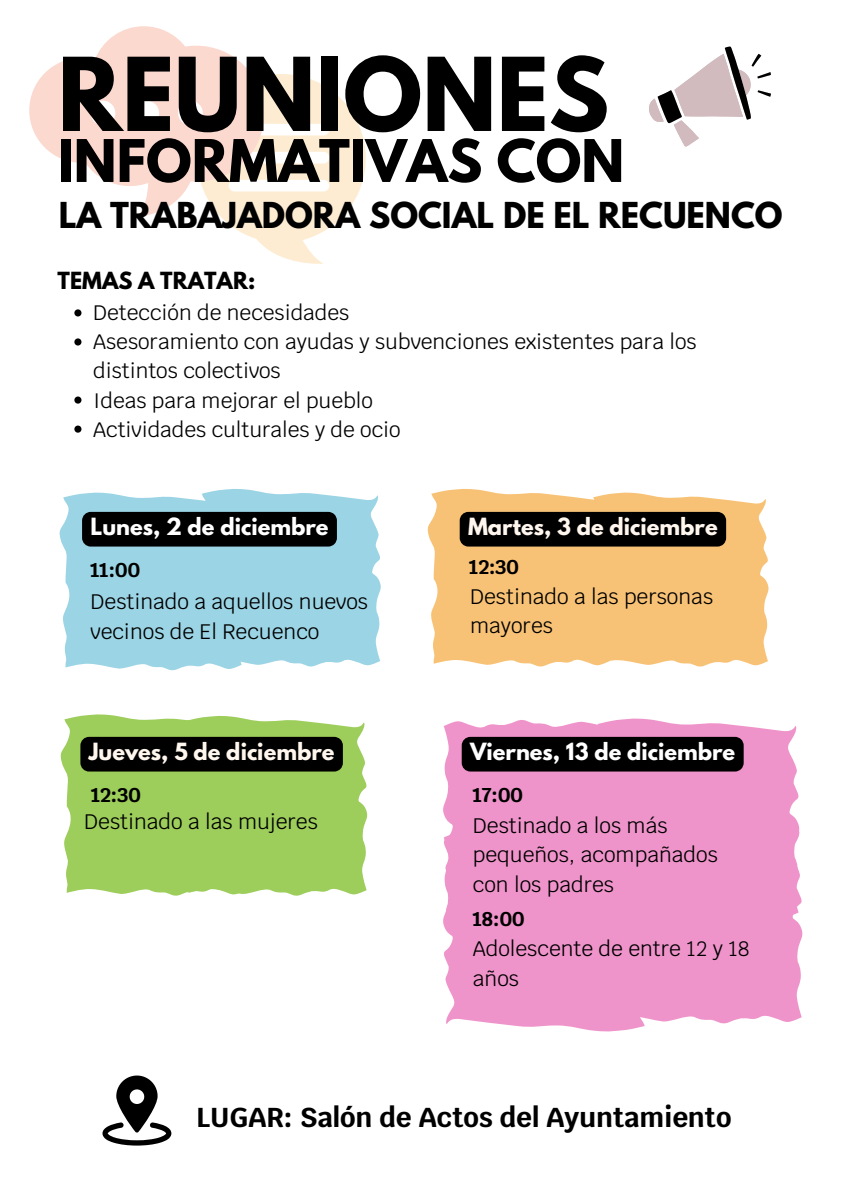
<style>
.page{position:relative;width:842px;height:1191px;background:#fff}
.page>*{position:absolute;margin:0;border:0;box-sizing:border-box;transform-origin:0 0}
.t1{font:700 90px "League Spartan";color:#000}
.t2{font:700 52px "League Spartan";color:#000}
.t3{font:700 31.6px "League Spartan";color:#000}
.t4{font:700 27.3px "Krub";color:#000}
.t5{font:21px/29.2px "Krub";color:#000}
.t6{font:700 21px "League Spartan";color:#fff}
.t7{font:700 21px "League Spartan";color:#fff6ee}
.t8{font:20.9px/29px "Krub";color:#000}
.t9{font:700 20.9px "League Spartan";color:#000}
.t10{font:700 20px "Krub";color:#000}
</style>
<div class="page">
<svg style="left:221px;top:74px;width:145px;height:190px"></svg>
<div style="left:229px;top:124px;width:100px;height:11px;background:#fff;border-radius:6px"></div>
<div style="left:229px;top:152px;width:100px;height:11px;background:#fff;border-radius:6px"></div>
<div style="left:229px;top:180px;width:100px;height:11px;background:#fff;border-radius:6px"></div>
<svg style="left:29px;top:26px;width:235px;height:191px;fill:#fbd9cf"></svg>
<div style="left:91px;top:101px;width:24px;height:24px;background:#fff;border-radius:50%"></div>
<div style="left:134px;top:101px;width:25px;height:24px;background:#fff;border-radius:50%"></div>
<div style="left:178px;top:101px;width:25px;height:24px;background:#fff;border-radius:50%"></div>
<svg style="left:102px;top:1075px;width:69px;height:70px"></svg>
<svg style="left:649px;top:47px;width:122px;height:99px"></svg>
<svg style="left:651px;top:920px;width:152px;height:104px;background:#f09bcd"></svg>
<svg style="left:443px;top:920px;width:208px;height:112px;background:#f09cce"></svg>
<svg style="left:651px;top:719px;width:151px;height:201px;background:#ef9cce"></svg>
<div style="left:443px;top:718px;width:208px;height:202px;background:#ef94ca"></div>
<svg style="left:59px;top:489px;width:322px;height:182px;background:#8eb9c4"></svg>
<svg style="left:427px;top:488px;width:342px;height:179px;background:#d3aa71"></svg>
<div style="left:462px;top:736px;width:282px;height:35px;background:#000"></div>
<svg style="left:60px;top:714px;width:308px;height:182px;background:#8cb05b"></svg>
<svg style="left:74px;top:309px;width:7px;height:7px"></svg>
<svg style="left:74px;top:338px;width:7px;height:7px"></svg>
<svg style="left:74px;top:396px;width:7px;height:7px"></svg>
<svg style="left:74px;top:425px;width:7px;height:7px"></svg>
<p class="t1" style="left:58px;top:50px;width:553px">REUNIONES</p>
<p class="t2" style="left:58px;top:135px;width:568px">INFORMATIVAS CON</p>
<p class="t3" style="left:59px;top:199px;width:725px">LA TRABAJADORA SOCIAL DE EL RECUENCO</p>
<p class="t9" style="left:58px;top:270px;width:199px">TEMAS A TRATAR:</p>
<p class="t8" style="left:93px;top:298px;width:258px">Detección de necesidades</p>
<p class="t8" style="left:93px;top:327px;width:605px">Asesoramiento con ayudas y subvenciones existentes para los distintos colectivos</p>
<h6 class="t8" style="left:93px;top:385px;width:281px">Ideas para mejorar el pueblo</h6>
<h6 class="t8" style="left:93px;top:414px;width:309px">Actividades culturales y de ocio</h6>
<h1 class="t6" style="left:90px;top:516px;width:240px">Lunes, 2 de diciembre</h1>
<h2 class="t10" style="left:90px;top:557px;width:51px">11:00</h2>
<h3 class="t5" style="left:90px;top:587px;width:279px">Destinado a aquellos nuevos vecinos de El Recuenco</h3>
<h5 class="t7" style="left:468px;top:516px;width:251px">Martes, 3 de diciembre</h5>
<p class="t10" style="left:469px;top:553px;width:51px">12:30</p>
<p class="t5" style="left:470px;top:581px;width:245px">Destinado a las personas mayores</p>
<p class="t7" style="left:89px;top:740px;width:247px">Jueves, 5 de diciembre</p>
<p class="t6" style="left:470px;top:740px;width:267px">Viernes, 13 de diciembre</p>
<p class="t10" style="left:91px;top:781px;width:51px">12:30</p>
<p class="t5" style="left:84px;top:806px;width:235px">Destinado a las mujeres</p>
<h6 class="t10" style="left:473px;top:781px;width:52px">17:00</h6>
<h6 class="t5" style="left:473px;top:810px;width:247px">Destinado a los más pequeños, acompañados con los padres</h6>
<p class="t10" style="left:473px;top:905px;width:53px">18:00</p>
<h6 class="t5" style="left:473px;top:934px;width:278px">Adolescente de entre 12 y 18 años</h6>
<p class="t4" style="left:196px;top:1099px;width:537px">LUGAR: Salón de Actos del Ayuntamiento</p>
</div>
